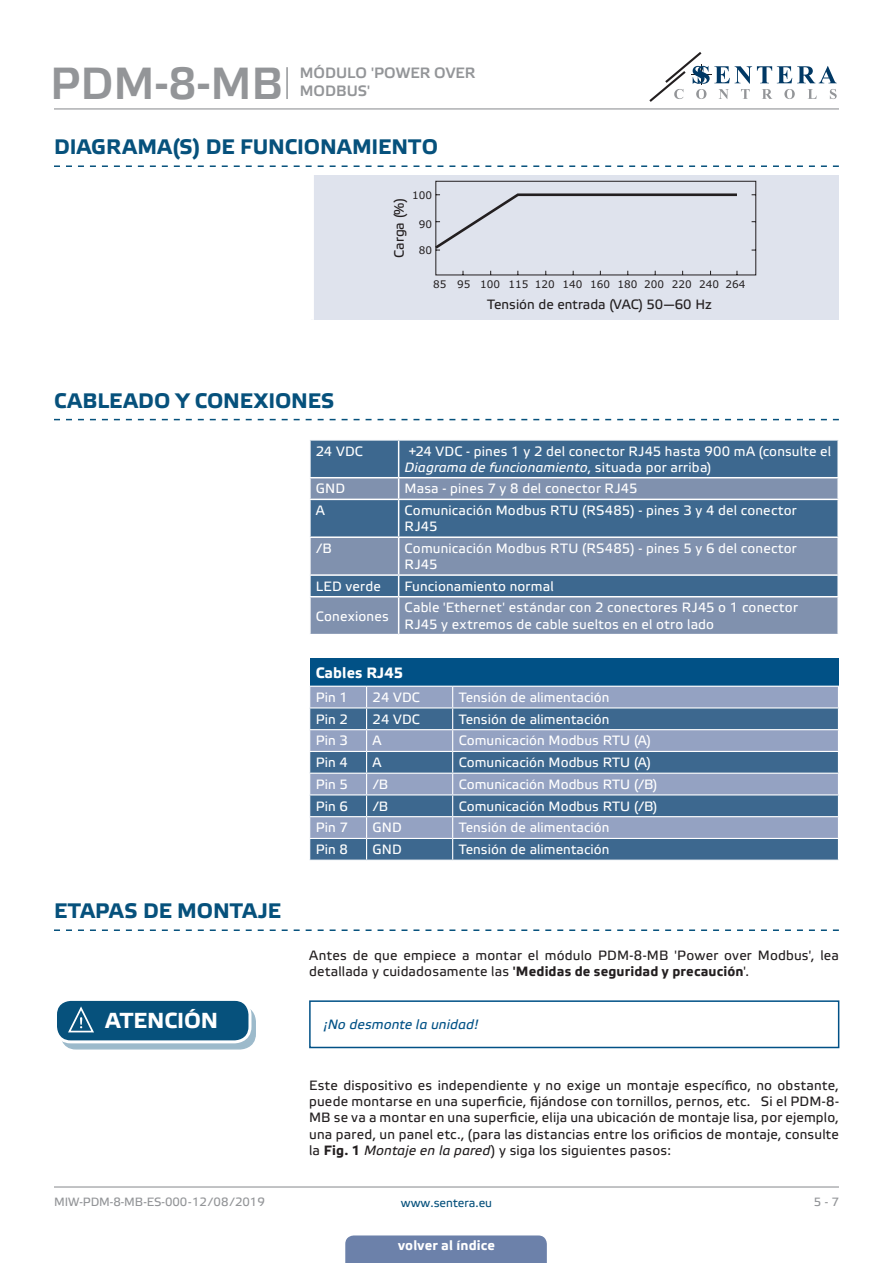
<style>
.page{position:relative;width:893px;height:1263px;background:#fff}
.page>*{position:absolute;margin:0;border:0;box-sizing:border-box;transform-origin:0 0}
.t1{font:45px "Etelka Medium Pro";color:#939598}
.t2{font:700 21.75px "Etelka Text Pro";letter-spacing:-.005em;color:#fff}
.t3{font:700 21px "Etelka Text Pro";color:#06517c}
.t4{font:15px "Etelka Medium Pro";color:#939598}
.tekst_Engels{font:700 15px "Etelka Text Pro";letter-spacing:.005em;color:#fff}
.body{font:13.5px/16.2px "Etelka Text Pro";letter-spacing:.015em;color:#231f20}
.TABLE_TEXT_WHITE{font:13.5px/16.2px "Etelka Text Pro";letter-spacing:.015em;color:#fff}
.tekst{font:13.5px "Etelka Text Pro";letter-spacing:.005em;color:#fff}
.Body_text{font:13.5px "Etelka Text Pro";color:#231f20}
.body-2{font:italic 13.5px "Etelka Text Pro";letter-spacing:.01em;color:#015186}
.t5{font:700 13.5px "Etelka Text Pro";letter-spacing:.01em;color:#fff}
.tekst_Engels-2{font:13.5px "Etelka Text Pro";color:#fff}
.t6{font:12px "Etelka Text Pro";letter-spacing:-.005em;color:#939598}
.t7{font:12px "Etelka Text Pro";color:#06517c}
.t8{font:10.5px "Verdana";color:#231f20}
.s1{font-style:italic}
.s2{font-weight:700}
</style>
<div class="page">
<hr style="left:54px;top:108px;width:785px;height:1px;background:#939598">
<hr style="left:54px;top:1186px;width:785px;height:1px;background:#939598">
<svg style="left:649px;top:52px;width:188px;height:50px"></svg>
<div style="left:345px;top:1235px;width:202px;height:28px;background:#6c81aa"></div>
<svg style="left:54px;top:165px;width:785px;height:2px"></svg>
<svg style="left:54px;top:419px;width:785px;height:1px"></svg>
<div style="left:311px;top:175px;width:528px;height:145px;background:#dfe3ed"></div>
<div style="left:309px;top:175px;width:5px;height:145px;background:#fff"></div>
<svg style="left:435px;top:181px;width:321px;height:95px"></svg>
<svg style="left:54px;top:929px;width:785px;height:2px"></svg>
<div style="left:311px;top:441px;width:526px;height:36px;background:#3d688f"></div>
<svg style="left:311px;top:478px;width:526px;height:156px;background:#6883a3"></svg>
<hr style="left:398px;top:441px;width:1px;height:36px;background:#fff">
<svg style="left:398px;top:478px;width:1px;height:21px"></svg>
<hr style="left:309px;top:499px;width:90px;height:1px;background:#fff">
<hr style="left:399px;top:499px;width:440px;height:1px;background:#fff">
<hr style="left:398px;top:500px;width:1px;height:36px;background:#fff">
<hr style="left:309px;top:536px;width:90px;height:2px;background:#fff">
<hr style="left:399px;top:536px;width:440px;height:2px;background:#fff">
<hr style="left:398px;top:538px;width:1px;height:36px;background:#fff">
<hr style="left:309px;top:574px;width:90px;height:2px;background:#fff">
<hr style="left:399px;top:574px;width:440px;height:2px;background:#fff">
<svg style="left:398px;top:576px;width:1px;height:20px"></svg>
<hr style="left:309px;top:596px;width:90px;height:1px;background:#fff">
<hr style="left:399px;top:596px;width:440px;height:1px;background:#fff">
<hr style="left:398px;top:597px;width:1px;height:37px;background:#fff">
<div style="left:310px;top:658px;width:528px;height:28px;background:#015186"></div>
<div style="left:310px;top:687px;width:528px;height:20px;background:#94a2c2"></div>
<svg style="left:310px;top:708px;width:528px;height:152px;background:#6583a6"></svg>
<hr style="left:309px;top:729px;width:58px;height:1px;background:#fff">
<hr style="left:367px;top:729px;width:86px;height:1px;background:#fff">
<hr style="left:453px;top:729px;width:386px;height:1px;background:#fff">
<hr style="left:309px;top:751px;width:58px;height:1px;background:#fff">
<hr style="left:367px;top:751px;width:86px;height:1px;background:#fff">
<hr style="left:453px;top:751px;width:386px;height:1px;background:#fff">
<hr style="left:309px;top:773px;width:58px;height:1px;background:#fff">
<hr style="left:367px;top:773px;width:86px;height:1px;background:#fff">
<hr style="left:453px;top:773px;width:386px;height:1px;background:#fff">
<hr style="left:309px;top:794px;width:58px;height:1px;background:#fff">
<hr style="left:367px;top:794px;width:86px;height:1px;background:#fff">
<hr style="left:453px;top:794px;width:386px;height:1px;background:#fff">
<hr style="left:309px;top:816px;width:58px;height:1px;background:#fff">
<hr style="left:367px;top:816px;width:86px;height:1px;background:#fff">
<hr style="left:453px;top:816px;width:386px;height:1px;background:#fff">
<hr style="left:309px;top:838px;width:58px;height:1px;background:#fff">
<hr style="left:367px;top:838px;width:86px;height:1px;background:#fff">
<svg style="left:366px;top:687px;width:1px;height:173px"></svg>
<hr style="left:453px;top:838px;width:386px;height:1px;background:#fff">
<svg style="left:452px;top:687px;width:1px;height:173px"></svg>
<svg style="left:61px;top:1006px;width:194px;height:43px"></svg>
<div style="left:60px;top:1006px;width:196px;height:43px;border:1px solid #06517c;border-radius:15px"></div>
<div style="left:56px;top:999px;width:194px;height:43px;background:#06517c;border-radius:15px"></div>
<div style="left:54px;top:998px;width:197px;height:45px;border:3px solid #fff;border-radius:15px"></div>
<svg style="left:67px;top:1006px;width:38px;height:37px"></svg>
<div style="left:309px;top:1000px;width:530px;height:48px;border:2px solid #015186"></div>
<hr style="left:286px;top:67px;width:2px;height:32px;background:#939598">
<h1 class="t1" style="left:50px;top:59px;width:235px">PDM-8-MB</h1>
<p class="t4" style="left:300px;top:65px;width:177px">MÓDULO 'POWER OVER</p>
<p class="t4" style="left:300px;top:83px;width:72px">MODBUS'</p>
<p class="t3" style="left:54px;top:135px;width:385px">DIAGRAMA(S) DE FUNCIONAMIENTO</p>
<p class="t8" style="left:412px;top:188px;width:21px">100</p>
<p class="t8" style="left:419px;top:217px;width:15px">90</p>
<p class="t8" style="left:419px;top:243px;width:15px">80</p>
<p class="t8" style="left:433px;top:277px;width:314px">85 95 100 115 120 140 160 180 200 220 240 264</p>
<p class="Body_text" style="left:487px;top:297px;width:226px">Tensión de entrada (VAC) 50—60 Hz</p>
<p class="Body_text" style="left:392px;top:258px;width:61px;rotate:-90deg">Carga (%)</p>
<p class="t3" style="left:54px;top:389px;width:282px">CABLEADO Y CONEXIONES</p>
<p class="TABLE_TEXT_WHITE" style="left:316px;top:444px;width:49px">24 VDC</p>
<p class="TABLE_TEXT_WHITE" style="left:405px;top:444px;width:428px">+24 VDC - pines 1 y 2 del conector RJ45 hasta 900 mA (consulte el<br><span class="s1">Diagrama de funcionamiento</span>, situada por arriba)</p>
<p class="TABLE_TEXT_WHITE" style="left:316px;top:481px;width:31px">GND</p>
<p class="TABLE_TEXT_WHITE" style="left:405px;top:481px;width:234px">Masa - pines 7 y 8 del conector RJ45</p>
<p class="TABLE_TEXT_WHITE" style="left:316px;top:503px;width:11px">A</p>
<p class="TABLE_TEXT_WHITE" style="left:405px;top:503px;width:394px">Comunicación Modbus RTU (RS485) - pines 3 y 4 del conector<br>RJ45</p>
<p class="TABLE_TEXT_WHITE" style="left:316px;top:541px;width:18px">/B</p>
<p class="TABLE_TEXT_WHITE" style="left:405px;top:541px;width:394px">Comunicación Modbus RTU (RS485) - pines 5 y 6 del conector<br>RJ45</p>
<p class="TABLE_TEXT_WHITE" style="left:316px;top:579px;width:66px">LED verde</p>
<p class="TABLE_TEXT_WHITE" style="left:405px;top:579px;width:151px">Funcionamiento normal</p>
<p class="TABLE_TEXT_WHITE" style="left:316px;top:609px;width:74px">Conexiones</p>
<p class="TABLE_TEXT_WHITE" style="left:405px;top:600px;width:395px">Cable 'Ethernet' estándar con 2 conectores RJ45 o 1 conector<br>RJ45 y extremos de cable sueltos en el otro lado</p>
<p class="tekst_Engels" style="left:316px;top:664px;width:89px">Cables RJ45</p>
<p class="tekst_Engels-2" style="left:316px;top:690px;width:34px">Pin 1</p>
<p class="tekst" style="left:373px;top:690px;width:49px">24 VDC</p>
<p class="tekst" style="left:459px;top:690px;width:152px">Tensión de alimentación</p>
<p class="tekst" style="left:316px;top:712px;width:34px">Pin 2</p>
<p class="tekst" style="left:373px;top:712px;width:49px">24 VDC</p>
<p class="tekst" style="left:459px;top:712px;width:152px">Tensión de alimentación</p>
<p class="tekst" style="left:316px;top:733px;width:34px">Pin 3</p>
<p class="tekst" style="left:373px;top:733px;width:11px">A</p>
<p class="tekst" style="left:459px;top:733px;width:194px">Comunicación Modbus RTU (A)</p>
<p class="tekst" style="left:316px;top:755px;width:34px">Pin 4</p>
<p class="tekst" style="left:373px;top:755px;width:11px">A</p>
<p class="tekst" style="left:459px;top:755px;width:194px">Comunicación Modbus RTU (A)</p>
<p class="tekst" style="left:316px;top:777px;width:34px">Pin 5</p>
<p class="tekst" style="left:373px;top:777px;width:17px">/B</p>
<p class="tekst" style="left:459px;top:777px;width:200px">Comunicación Modbus RTU (/B)</p>
<p class="tekst" style="left:316px;top:799px;width:34px">Pin 6</p>
<p class="tekst" style="left:373px;top:799px;width:17px">/B</p>
<p class="tekst" style="left:459px;top:799px;width:200px">Comunicación Modbus RTU (/B)</p>
<p class="tekst" style="left:316px;top:820px;width:34px">Pin 7</p>
<p class="tekst" style="left:373px;top:820px;width:31px">GND</p>
<p class="tekst" style="left:459px;top:820px;width:152px">Tensión de alimentación</p>
<p class="tekst" style="left:316px;top:842px;width:34px">Pin 8</p>
<p class="tekst" style="left:373px;top:842px;width:31px">GND</p>
<p class="tekst" style="left:459px;top:842px;width:152px">Tensión de alimentación</p>
<p class="t3" style="left:54px;top:899px;width:228px">ETAPAS DE MONTAJE</p>
<p class="body" style="left:309px;top:948px;width:531px">Antes de que empiece a montar el módulo PDM-8-MB 'Power over Modbus', lea detallada y cuidadosamente las <span class="s2">'Medidas de seguridad y precaución</span>'.</p>
<p class="t2" style="left:105px;top:1009px;width:114px">ATENCIÓN</p>
<p class="body-2" style="left:323px;top:1017px;width:157px">¡No desmonte la unidad!</p>
<p class="body" style="left:309px;top:1078px;width:531px;text-align:justify">Este dispositivo es independiente y no exige un montaje específico, no obstante, puede montarse en una superficie, fijándose con tornillos, pernos, etc. Si el PDM-8- MB se va a montar en una superficie, elija una ubicación de montaje lisa, por ejemplo, una pared, un panel etc., (para las distancias entre los orificios de montaje, consulte la <span class="s2">Fig. 1</span> <span class="s1">Montaje en la pared</span>) y siga los siguientes pasos:</p>
<p class="t6" style="left:54px;top:1195px;width:212px">MIW-PDM-8-MB-ES-000 - 12 / 08 / 2019</p>
<p class="t7" style="left:401px;top:1196px;width:93px">www.sentera.eu</p>
<p class="t6" style="left:814px;top:1195px;width:27px">5 - 7</p>
<p class="t5" style="left:398px;top:1238px;width:98px">volver al índice</p>
</div>
